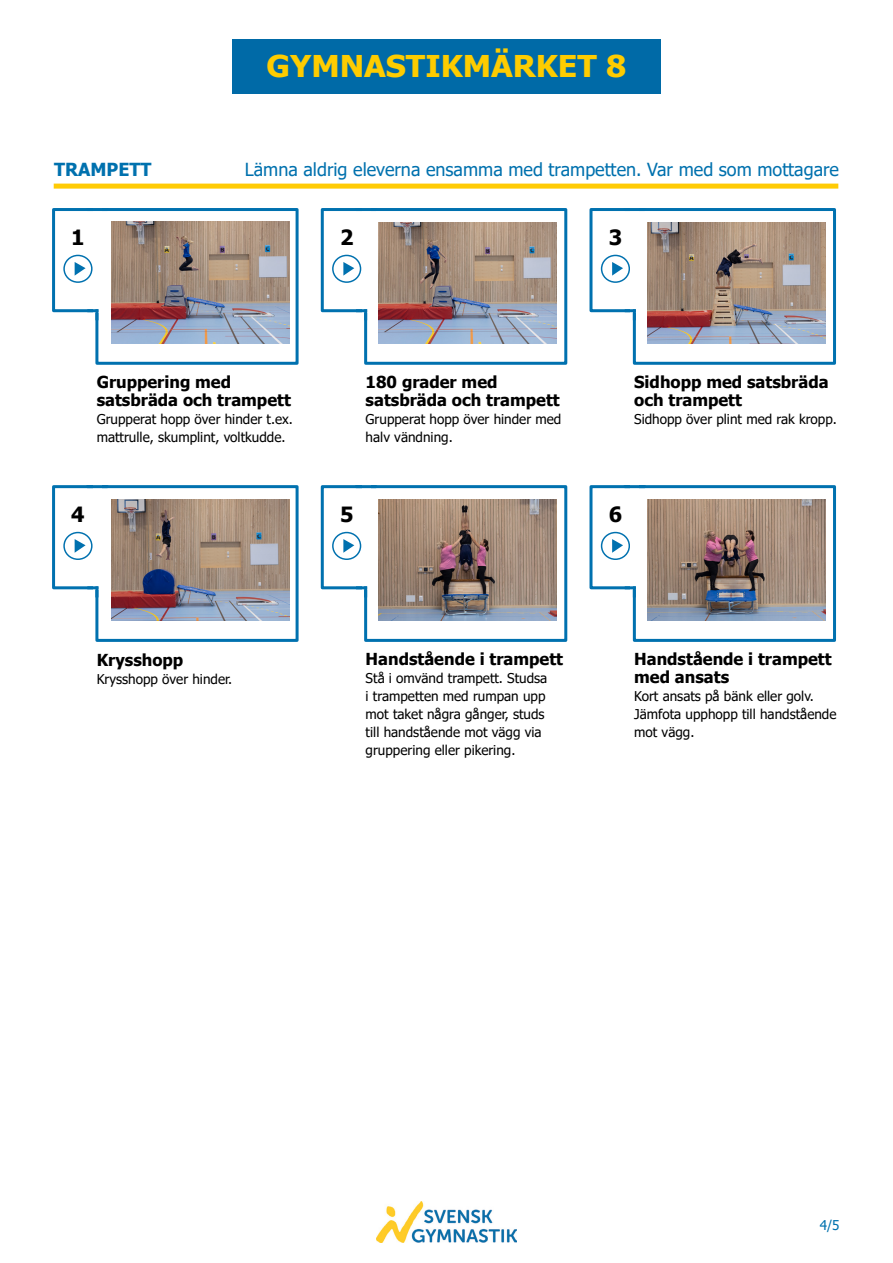
<style>
.page{position:relative;width:893px;height:1263px;background:#fff}
.page>*{position:absolute;margin:0;border:0;box-sizing:border-box;transform-origin:0 0}
.t1{font:700 30px "Tahoma";color:#fecc00;scale:1.06 1}
.t2{font:700 21px "Tahoma";color:#000}
.t3{font:18px "Tahoma";color:#0071ae}
.t4{font:700 18px "Tahoma";color:#0071ae}
.t5{font:700 16.5px/18px "Tahoma";color:#000}
.t6{font:13.5px/18px "Tahoma";color:#000}
.t7{font:13.5px "Tahoma";color:#0071ae}
</style>
<div class="page">
<div style="left:232px;top:39px;width:429px;height:54px;background:#006aa7"></div>
<img style="left:376px;top:1201px;width:141px;height:41px">
<div style="left:54px;top:184px;width:784px;height:5px;background:#ffcb05"></div>
<img style="left:112px;top:222px;width:178px;height:122px">
<img style="left:112px;top:499px;width:178px;height:122px">
<img style="left:378px;top:223px;width:178px;height:121px">
<img style="left:378px;top:500px;width:178px;height:121px">
<img style="left:647px;top:222px;width:178px;height:122px">
<img style="left:647px;top:499px;width:178px;height:122px">
<svg style="left:64px;top:255px;width:28px;height:27px"></svg>
<div style="left:63px;top:255px;width:30px;height:28px;border:1px solid #0071af;border-radius:50%"></div>
<svg style="left:75px;top:262px;width:11px;height:14px"></svg>
<svg style="left:64px;top:532px;width:28px;height:27px"></svg>
<div style="left:63px;top:532px;width:30px;height:28px;border:1px solid #0071af;border-radius:50%"></div>
<svg style="left:75px;top:539px;width:11px;height:14px"></svg>
<svg style="left:333px;top:255px;width:28px;height:27px"></svg>
<div style="left:332px;top:255px;width:29px;height:28px;border:1px solid #0071af;border-radius:50%"></div>
<svg style="left:343px;top:262px;width:11px;height:14px"></svg>
<svg style="left:333px;top:532px;width:28px;height:27px"></svg>
<div style="left:332px;top:532px;width:29px;height:28px;border:1px solid #0071af;border-radius:50%"></div>
<svg style="left:343px;top:539px;width:11px;height:14px"></svg>
<div style="left:601px;top:255px;width:29px;height:28px;border:1px solid #0071af;border-radius:50%"></div>
<svg style="left:612px;top:262px;width:11px;height:14px"></svg>
<div style="left:601px;top:532px;width:29px;height:28px;border:1px solid #0071af;border-radius:50%"></div>
<svg style="left:612px;top:539px;width:11px;height:14px"></svg>
<div style="left:52px;top:208px;width:46px;height:104px;border:3px solid #0071af"></div>
<div style="left:95px;top:208px;width:204px;height:157px;border:3px solid #0071af"></div>
<div style="left:93px;top:208px;width:9px;height:104px;background:#fff"></div>
<hr style="left:87px;top:208px;width:20px;height:3px;background:#0071af">
<svg style="left:87px;top:309px;width:11px;height:11px"></svg>
<div style="left:52px;top:485px;width:46px;height:104px;border:3px solid #0071af"></div>
<div style="left:95px;top:485px;width:204px;height:157px;border:3px solid #0071af"></div>
<div style="left:93px;top:485px;width:9px;height:104px;background:#fff"></div>
<hr style="left:87px;top:485px;width:20px;height:3px;background:#0071af">
<svg style="left:87px;top:586px;width:11px;height:11px"></svg>
<div style="left:321px;top:208px;width:46px;height:104px;border:3px solid #0071af"></div>
<div style="left:364px;top:208px;width:203px;height:157px;border:3px solid #0071af"></div>
<div style="left:362px;top:208px;width:8px;height:104px;background:#fff"></div>
<hr style="left:356px;top:208px;width:20px;height:3px;background:#0071af">
<svg style="left:356px;top:309px;width:11px;height:11px"></svg>
<div style="left:321px;top:485px;width:46px;height:104px;border:3px solid #0071af"></div>
<div style="left:364px;top:485px;width:203px;height:157px;border:3px solid #0071af"></div>
<div style="left:362px;top:485px;width:8px;height:104px;background:#fff"></div>
<hr style="left:356px;top:485px;width:20px;height:3px;background:#0071af">
<svg style="left:356px;top:586px;width:11px;height:11px"></svg>
<div style="left:589px;top:208px;width:47px;height:104px;border:3px solid #0071af"></div>
<div style="left:633px;top:208px;width:203px;height:157px;border:3px solid #0071af"></div>
<div style="left:630px;top:208px;width:9px;height:104px;background:#fff"></div>
<hr style="left:625px;top:208px;width:20px;height:3px;background:#0071af">
<svg style="left:625px;top:309px;width:11px;height:11px"></svg>
<div style="left:589px;top:485px;width:47px;height:104px;border:3px solid #0071af"></div>
<div style="left:633px;top:485px;width:203px;height:157px;border:3px solid #0071af"></div>
<div style="left:630px;top:485px;width:9px;height:104px;background:#fff"></div>
<hr style="left:625px;top:485px;width:20px;height:3px;background:#0071af">
<svg style="left:625px;top:586px;width:11px;height:11px"></svg>
<h1 class="t1" style="left:266px;top:45px;width:341px">GYMNASTIKMÄRKET 8</h1>
<h3 class="t4" style="left:54px;top:157px;width:99px">TRAMPETT</h3>
<h3 class="t3" style="left:245px;top:158px;width:596px">Lämna aldrig eleverna ensamma med trampetten. Var med som mottagare</h3>
<h2 class="t2" style="left:71px;top:223px;width:15px">1</h2>
<h2 class="t2" style="left:340px;top:223px;width:15px">2</h2>
<h2 class="t2" style="left:609px;top:223px;width:15px">3</h2>
<p class="t5" style="left:97px;top:374px;width:196px">Gruppering med satsbräda och trampett</p>
<p class="t6" style="left:97px;top:411px;width:198px">Grupperat hopp över hinder t.ex. mattrulle, skumplint, voltkudde.</p>
<h2 class="t2" style="left:71px;top:500px;width:15px">4</h2>
<p class="t5" style="left:366px;top:374px;width:196px">180 grader med satsbräda och trampett</p>
<p class="t6" style="left:366px;top:411px;width:197px">Grupperat hopp över hinder med halv vändning.</p>
<h2 class="t2" style="left:340px;top:500px;width:15px">5</h2>
<p class="t5" style="left:634px;top:374px;width:196px">Sidhopp med satsbräda och trampett</p>
<p class="t6" style="left:634px;top:411px;width:204px">Sidhopp över plint med rak kropp.</p>
<h2 class="t2" style="left:609px;top:500px;width:15px">6</h2>
<p class="t5" style="left:97px;top:652px;width:88px">Krysshopp</p>
<p class="t6" style="left:97px;top:671px;width:137px">Krysshopp över hinder.</p>
<p class="t5" style="left:366px;top:651px;width:199px">Handstående i trampett</p>
<p class="t6" style="left:366px;top:670px;width:183px">Stå i omvänd trampett. Studsa i trampetten med rumpan upp mot taket några gånger, studs till handstående mot vägg via gruppering eller pikering.</p>
<p class="t5" style="left:634px;top:651px;width:199px">Handstående i trampett med ansats</p>
<p class="t6" style="left:634px;top:688px;width:204px">Kort ansats på bänk eller golv.<br>Jämfota upphopp till handstående mot vägg.</p>
<p class="t7" style="left:820px;top:1215px;width:21px">4/5</p>
</div>
